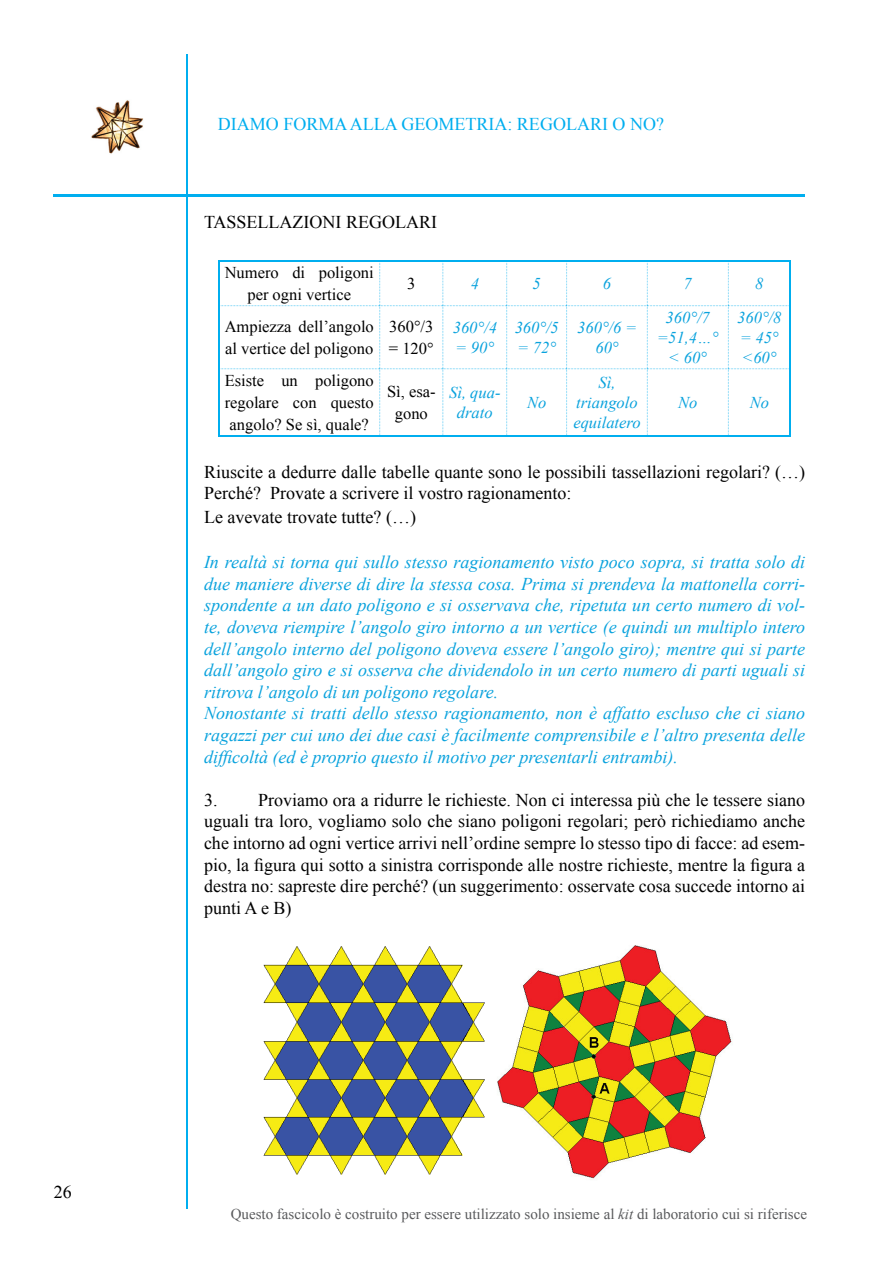
<style>
.page{position:relative;width:893px;height:1263px;background:#fff}
.page>*{position:absolute;margin:0;border:0;box-sizing:border-box;transform-origin:0 0}
.t1{font:italic 18px/21.6px "Times New Roman";color:#09a2dd}
.t2{font:18px/21.6px "Times New Roman";color:#000}
.t3{font:18px "Times New Roman";color:#00aeef}
.t4{font:16.5px/21.6px "Times New Roman";color:#000;text-align:center}
.t5{font:italic 16.5px/19.8px "Times New Roman";color:#09a2dd;text-align:center}
.t6{font:15px "Times New Roman";color:#58595b}
.s1{font-style:italic}
</style>
<div class="page">
<hr style="left:218px;top:260px;width:162px;height:1px;background:#00aeef">
<hr style="left:218px;top:261px;width:1px;height:45px;background:#00aeef">
<hr style="left:380px;top:260px;width:63px;height:1px;background:#00aeef">
<hr style="left:443px;top:260px;width:64px;height:1px;background:#00aeef">
<hr style="left:507px;top:260px;width:59px;height:1px;background:#00aeef">
<hr style="left:566px;top:260px;width:81px;height:1px;background:#00aeef">
<hr style="left:647px;top:260px;width:81px;height:1px;background:#00aeef">
<hr style="left:728px;top:260px;width:63px;height:1px;background:#00aeef">
<hr style="left:789px;top:261px;width:2px;height:45px;background:#00aeef">
<hr style="left:218px;top:306px;width:1px;height:63px;background:#00aeef">
<hr style="left:789px;top:306px;width:2px;height:63px;background:#00aeef">
<hr style="left:218px;top:369px;width:1px;height:66px;background:#00aeef">
<hr style="left:789px;top:369px;width:2px;height:66px;background:#00aeef">
<hr style="left:218px;top:435px;width:162px;height:1px;background:#00aeef">
<hr style="left:380px;top:435px;width:63px;height:1px;background:#00aeef">
<hr style="left:443px;top:435px;width:64px;height:1px;background:#00aeef">
<hr style="left:507px;top:435px;width:59px;height:1px;background:#00aeef">
<hr style="left:566px;top:435px;width:81px;height:1px;background:#00aeef">
<hr style="left:647px;top:435px;width:81px;height:1px;background:#00aeef">
<hr style="left:728px;top:435px;width:63px;height:1px;background:#00aeef">
<svg style="left:219px;top:261px;width:570px;height:174px"></svg>
<img style="left:263px;top:946px;width:222px;height:229px">
<img style="left:497px;top:945px;width:235px;height:234px">
<hr style="left:54px;top:194px;width:751px;height:3px;background:#00aeef">
<hr style="left:186px;top:54px;width:1px;height:1155px;background:#00aeef">
<img style="left:91px;top:100px;width:52px;height:54px">
<p class="t2" style="left:54px;top:1183px;width:19px">26</p>
<p class="t3" style="left:218px;top:118px;width:447px">DIAMO FORMA ALLA GEOMETRIA: REGOLARI O NO?</p>
<p class="t2" style="left:204px;top:213px;width:235px">TASSELLAZIONI REGOLARI</p>
<p class="t4" style="left:225px;top:263px;width:151px">Numero di poligoni per ogni vertice</p>
<p class="t4" style="left:407px;top:274px;width:10px">3</p>
<p class="t5" style="left:470px;top:275px;width:10px">4</p>
<p class="t5" style="left:532px;top:275px;width:10px">5</p>
<p class="t5" style="left:603px;top:275px;width:10px">6</p>
<p class="t5" style="left:683px;top:275px;width:10px">7</p>
<p class="t5" style="left:755px;top:275px;width:10px">8</p>
<p class="t4" style="left:225px;top:318px;width:151px;text-align:left">Ampiezza dell’angolo al vertice del poligono</p>
<p class="t4" style="left:389px;top:318px;width:46px;text-align:left">360°/3 = 120°</p>
<p class="t5" style="left:452px;top:319px;width:46px;text-align:left">360°/4 = 90°</p>
<p class="t5" style="left:514px;top:319px;width:46px;text-align:left">360°/5 = 72°</p>
<p class="t5" style="left:577px;top:319px;width:61px">360°/6 =<br>60°</p>
<p class="t5" style="left:657px;top:309px;width:63px">360°/7 =51,4…° &lt; 60°</p>
<p class="t5" style="left:737px;top:309px;width:46px;text-align:left">360°/8 = 45° &lt;60°</p>
<p class="t4" style="left:225px;top:372px;width:151px;text-align:justify">Esiste un poligono regolare con questo angolo? Se sì, quale?</p>
<p class="t4" style="left:387px;top:382px;width:50px">Sì, esa&shy;gono</p>
<p class="t5" style="left:449px;top:384px;width:53px">Sì, qua&shy;drato</p>
<p class="t5" style="left:527px;top:394px;width:21px">No</p>
<p class="t5" style="left:573px;top:374px;width:69px">Sì, triangolo equilatero</p>
<p class="t5" style="left:678px;top:394px;width:21px">No</p>
<p class="t5" style="left:749px;top:394px;width:21px">No</p>
<p class="t2" style="left:204px;top:462px;width:602px">Riuscite a dedurre dalle tabelle quante sono le possibili tassellazioni regolari? (…)<br>Perché? Provate a scrivere il vostro ragionamento:</p>
<p class="t2" style="left:204px;top:508px;width:213px">Le avevate trovate tutte? (…)</p>
<p class="t1" style="left:204px;top:553px;width:602px">In realtà si torna qui sullo stesso ragionamento visto poco sopra, si tratta solo di due maniere diverse di dire la stessa cosa. Prima si prendeva la mattonella corri&shy;spondente a un dato poligono e si osservava che, ripetuta un certo numero di vol&shy;te, doveva riempire l’angolo giro intorno a un vertice (e quindi un multiplo intero dell’angolo interno del poligono doveva essere l’angolo giro); mentre qui si parte dall’angolo giro e si osserva che dividendolo in un certo numero di parti uguali si ritrova l’angolo di un poligono regolare.<br>Nonostante si tratti dello stesso ragionamento, non è affatto escluso che ci siano ragazzi per cui uno dei due casi è facilmente comprensibile e l’altro presenta delle difficoltà (ed è proprio questo il motivo per presentarli entrambi).</p>
<p class="t2" style="left:204px;top:791px;width:602px;text-align:justify">3. Proviamo ora a ridurre le richieste. Non ci interessa più che le tessere siano uguali tra loro, vogliamo solo che siano poligoni regolari; però richiediamo anche che intorno ad ogni vertice arrivi nell’ordine sempre lo stesso tipo di facce: ad esem&shy;pio, la figura qui sotto a sinistra corrisponde alle nostre richieste, mentre la figura a destra no: sapreste dire perché? (un suggerimento: osservate cosa succede intorno ai punti A e B)</p>
<p class="t6" style="left:231px;top:1209px;width:578px">Questo fascicolo è costruito per essere utilizzato solo insieme al <span class="s1">kit</span> di laboratorio cui si riferisce</p>
</div>
